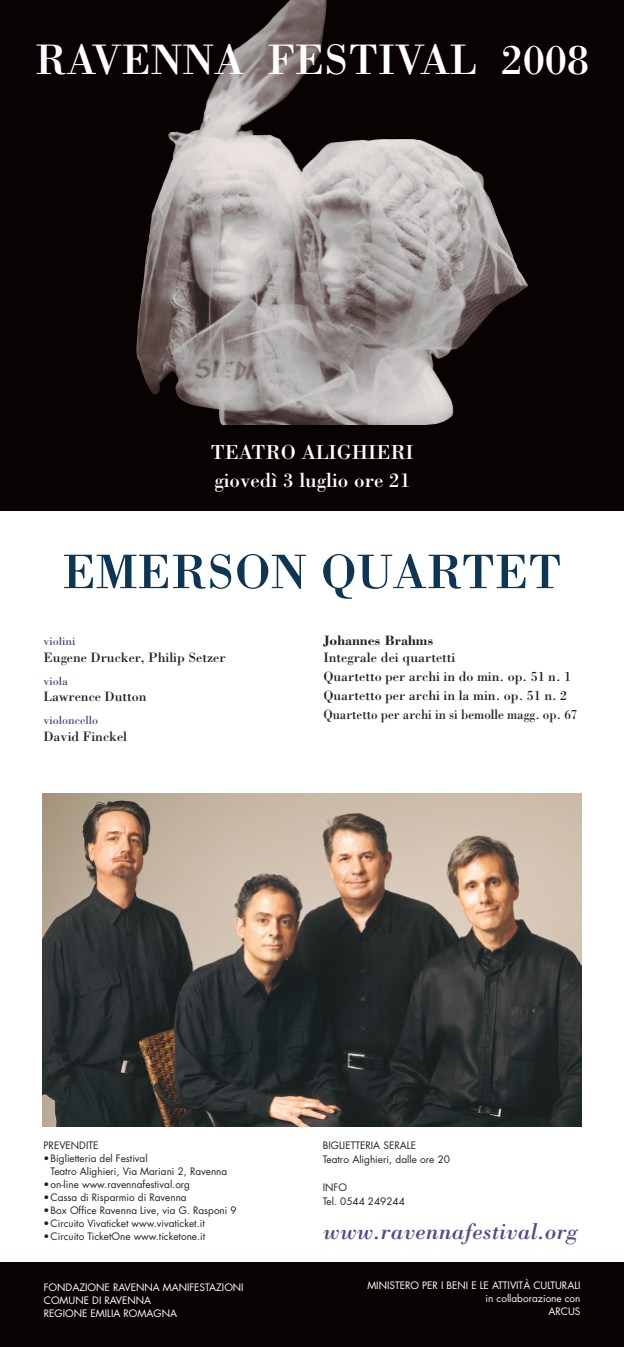
<style>
.page{position:relative;width:624px;height:1347px;background:#fff}
.page>*{position:absolute;margin:0;border:0;box-sizing:border-box;transform-origin:0 0}
.t1{font:50px "Bodoni";color:#0c3654}
.t2{font:44px "Bodoni";color:#fff}
.t3{font:italic 23.3px "Bodoni";color:#504d85}
.t4{font:21px/28px "Bodoni";color:#fff}
.t5{font:14px/19.1px "Bodoni";color:#231f20}
.t6{font:700 14px "Bodoni";color:#231f20}
.t7{font:12px "Bodoni";color:#504d85}
.t8{font:10px/14px "Futura";color:#231f20}
.t9{font:10px/13.1px "Futura";color:#fff}
</style>
<div class="page">
<svg style="left:0;top:0;width:624px;height:425px;background:#2f2a29"></svg>
<img style="left:136px;top:0;width:190px;height:396px">
<div style="left:0;top:425px;width:624px;height:85px;background:#080302"></div>
<img style="left:43px;top:793px;width:538px;height:333px">
<div style="left:0;top:1261px;width:624px;height:85px;background:#080302"></div>
<h2 class="t2" style="left:35px;top:33px;width:555px">RAVENNA FESTIVAL 2008</h2>
<h3 class="t4" style="left:211px;top:437px;width:204px">TEATRO ALIGHIERI giovedì 3 luglio ore 21</h3>
<h1 class="t1" style="left:62px;top:541px;width:500px">EMERSON QUARTET</h1>
<p class="t7" style="left:44px;top:634px;width:34px">violini</p>
<h3 class="t5" style="left:44px;top:647px;width:184px">Eugene Drucker, Philip Setzer</h3>
<p class="t7" style="left:44px;top:673px;width:26px">viola</p>
<h3 class="t5" style="left:44px;top:687px;width:105px">Lawrence Dutton</h3>
<p class="t7" style="left:44px;top:712px;width:56px">violoncello</p>
<h3 class="t5" style="left:44px;top:726px;width:85px">David Finckel</h3>
<h3 class="t6" style="left:323px;top:632px;width:111px">Johannes Brahms</h3>
<h3 class="t5" style="left:323px;top:647px;width:255px">Integrale dei quartetti<br>Quartetto per archi in do min. op. 51 n. 1<br>Quartetto per archi in la min. op. 51 n. 2<br>Quartetto per archi in si bemolle magg. op. 67</h3>
<p class="t8" style="left:44px;top:1138px;width:56px">PREVENDITE</p>
<p class="t8" style="left:51px;top:1152px;width:178px;line-height:13px;text-indent:-7px">•Biglietteria del Festival<br>Teatro Alighieri, Via Mariani 2, Ravenna</p>
<p class="t8" style="left:44px;top:1177px;width:148px">•on-line www.ravennafestival.org</p>
<p class="t8" style="left:44px;top:1190px;width:145px">•Cassa di Risparmio di Ravenna</p>
<p class="t8" style="left:44px;top:1203px;width:195px">•Box Office Ravenna Live, via G. Rasponi 9</p>
<p class="t8" style="left:44px;top:1216px;width:163px">•Circuito Vivaticket www.vivaticket.it</p>
<p class="t8" style="left:44px;top:1229px;width:163px">•Circuito TicketOne www.ticketone.it</p>
<p class="t8" style="left:323px;top:1138px;width:129px">BIGLIETTERIA SERALE<br>Teatro Alighieri, dalle ore 20</p>
<p class="t8" style="left:323px;top:1180px;width:83px">INFO<br>Tel. 0544 249244</p>
<h3 class="t3" style="left:323px;top:1217px;width:256px">www.ravennafestival.org</h3>
<p class="t9" style="left:44px;top:1281px;width:201px">FONDAZIONE RAVENNA MANIFESTAZIONI<br>COMUNE DI RAVENNA<br>REGIONE EMILIA ROMAGNA</p>
<p class="t9" style="left:367px;top:1279px;width:215px;text-align:right">MINISTERO PER I BENI E LE ATTIVITÀ CULTURALI in collaborazione con<br>ARCUS</p>
</div>
